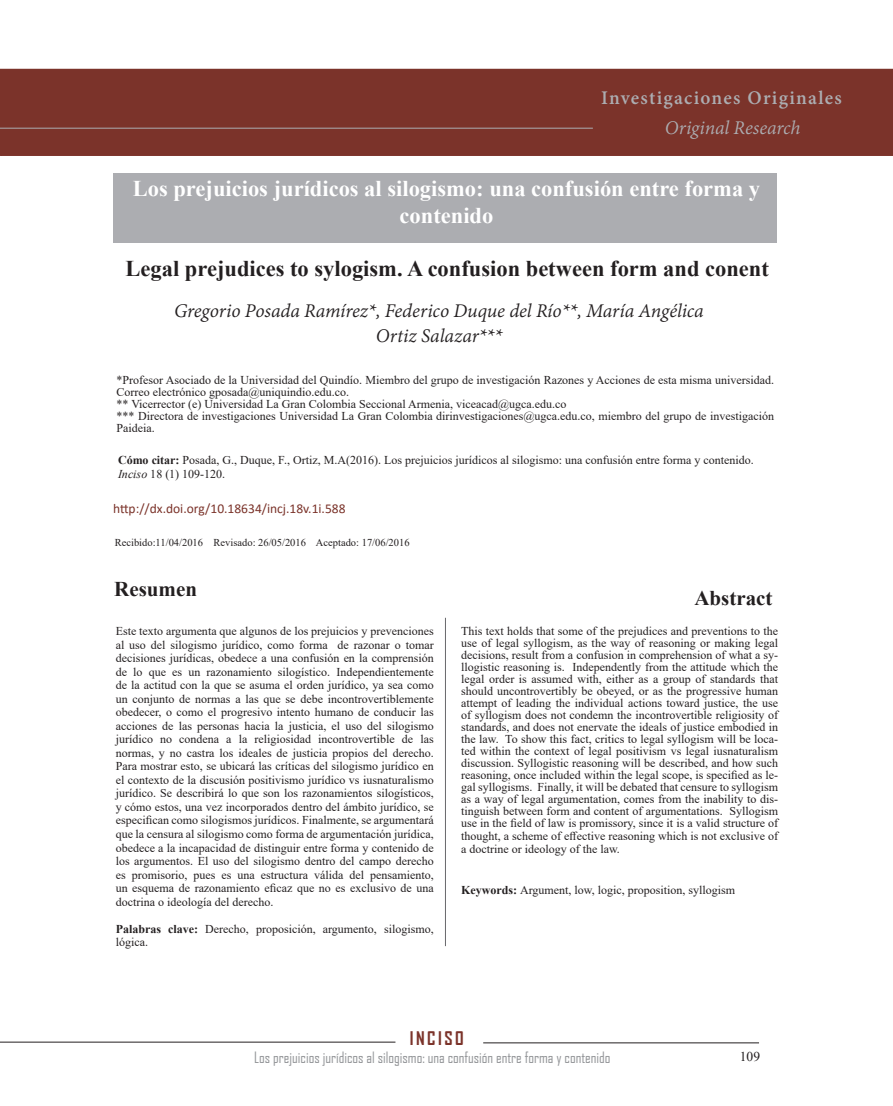
<style>
.page{position:relative;width:893px;height:1106px;background:#fff}
.page>*{position:absolute;margin:0;border:0;box-sizing:border-box;transform-origin:0 0}
.t1{font:700 22.5px/27px "Times New Roman";color:#fff;text-align:center}
.t2{font:700 22.5px "Times New Roman";color:#231f20}
.t3{font:italic 21px/25.2px "Adobe Devanagari";letter-spacing:-.005em;color:#231f20;text-align:center}
.t4{font:700 21px "Adobe Devanagari";letter-spacing:.06em;color:#acadb1}
.t5{font:italic 21px "Adobe Devanagari";letter-spacing:-.005em;color:#acadb1}
.t6{font:700 21px "Times New Roman";color:#231f20}
.t7{font:700 18px "Agency FB";letter-spacing:.14em;color:#7b332a}
.t8{font:15px "Agency FB";color:#939598}
.t9{font:13.5px "Calibri";color:#7b332a}
.t10{font:13.5px "Times New Roman";color:#231f20}
.t11{font:12px/13.5px "Times New Roman";color:#231f20}
.t12{font:10.5px "Times New Roman";color:#231f20}
.s1{font-weight:700}
.s2{font-style:italic}
</style>
<div class="page">
<hr style="left:0;top:1041px;width:395px;height:1px;background:#231f20">
<hr style="left:483px;top:1042px;width:276px;height:1px;background:#231f20">
<hr style="left:445px;top:618px;width:1px;height:328px;background:#69696c">
<div style="left:113px;top:173px;width:663px;height:69px;background:#acadb1"></div>
<div style="left:0;top:69px;width:893px;height:87px;background:#7b332a"></div>
<hr style="left:0;top:128px;width:593px;height:1px;background:#acadb1">
<p class="t4" style="left:601px;top:85px;width:242px">Investigaciones Originales</p>
<p class="t5" style="left:665px;top:116px;width:137px">Original Research</p>
<p class="t1" style="left:133px;top:174px;width:629px">Los prejuicios jurídicos al silogismo: una confusión entre forma y contenido</p>
<p class="t2" style="left:126px;top:252px;width:645px">Legal prejudices to sylogism. A confusion between form and conent</p>
<p class="t3" style="left:174px;top:300px;width:531px">Gregorio Posada Ramírez*, Federico Duque del Río**, María Angélica<br>Ortiz Salazar***</p>
<p class="t11" style="left:117px;top:373px;width:659px;line-height:12px">*Profesor Asociado de la Universidad del Quindío. Miembro del grupo de investigación Razones y Acciones de esta misma universidad.<br>Correo electrónico gposada@uniquindio.edu.co.</p>
<p class="t11" style="left:117px;top:396px;width:451px">** Vicerrector (e) Universidad La Gran Colombia Seccional Armenia, viceacad@ugca.edu.co</p>
<p class="t11" style="left:117px;top:409px;width:659px;line-height:12px">*** Directora de investigaciones Universidad La Gran Colombia dirinvestigaciones@ugca.edu.co, miembro del grupo de investigación<br>Paideia.</p>
<p class="t11" style="left:118px;top:452px;width:637px;line-height:14.4px"><span class="s1">Cómo citar:</span> Posada, G., Duque, F., Ortiz, M.A(2016). Los prejuicios jurídicos al silogismo: una confusión entre forma y contenido.<br><span class="s2">Inciso</span> 18 (1) 109-120.</p>
<p class="t9" style="left:113px;top:499px;width:234px">http://dx.doi.org/10.18634/incj.18v.1i.588</p>
<p class="t12" style="left:115px;top:535px;width:296px">Recibido:11/04/2016 Revisado: 26/05/2016 Aceptado: 17/06/2016</p>
<p class="t6" style="left:114px;top:573px;width:84px">Resumen</p>
<p class="t11" style="left:116px;top:624px;width:320px;text-align:justify">Este texto argumenta que algunos de los prejuicios y prevenciones al uso del silogismo jurídico, como forma de razonar o tomar decisiones jurídicas, obedece a una confusión en la comprensión de lo que es un razonamiento silogístico. Independientemente de la actitud con la que se asuma el orden jurídico, ya sea como un conjunto de normas a las que se debe incontrovertiblemente obedecer, o como el progresivo intento humano de conducir las acciones de las personas hacia la justicia, el uso del silogismo jurídico no condena a la religiosidad incontrovertible de las normas, y no castra los ideales de justicia propios del derecho.<br>Para mostrar esto, se ubicará las críticas del silogismo jurídico en el contexto de la discusión positivismo jurídico vs iusnaturalismo jurídico. Se describirá lo que son los razonamientos silogísticos, y cómo estos, una vez incorporados dentro del ámbito jurídico, se especifican como silogismos jurídicos. Finalmente, se argumentará que la censura al silogismo como forma de argumentación jurídica, obedece a la incapacidad de distinguir entre forma y contenido de los argumentos. El uso del silogismo dentro del campo derecho es promisorio, pues es una estructura válida del pensamiento, un esquema de razonamiento eficaz que no es exclusivo de una doctrina o ideología del derecho.</p>
<p class="t11" style="left:116px;top:921px;width:319px"><span class="s1">Palabras clave:</span> Derecho, proposición, argumento, silogismo, lógica.</p>
<p class="t6" style="left:694px;top:582px;width:80px">Abstract</p>
<p class="t11" style="left:461px;top:625px;width:319px;line-height:12px;text-align:justify">This text holds that some of the prejudices and preventions to the use of legal syllogism, as the way of reasoning or making legal decisions, result from a confusion in comprehension of what a sy&shy;llogistic reasoning is. Independently from the attitude which the legal order is assumed with, either as a group of standards that should uncontrovertibly be obeyed, or as the progressive human attempt of leading the individual actions toward justice, the use of syllogism does not condemn the incontrovertible religiosity of standards, and does not enervate the ideals of justice embodied in the law. To show this fact, critics to legal syllogism will be loca&shy;ted within the context of legal positivism vs legal iusnaturalism discussion. Syllogistic reasoning will be described, and how such reasoning, once included within the legal scope, is specified as le&shy;gal syllogisms. Finally, it will be debated that censure to syllogism as a way of legal argumentation, comes from the inability to dis&shy;tinguish between form and content of argumentations. Syllogism use in the field of law is promissory, since it is a valid structure of thought, a scheme of effective reasoning which is not exclusive of</p>
<p class="t11" style="left:461px;top:841px;width:160px">a doctrine or ideology of the law.</p>
<p class="t11" style="left:461px;top:882px;width:276px"><span class="s1">Keywords:</span> Argument, low, logic, proposition, syllogism</p>
<h3 class="t7" style="left:410px;top:1027px;width:55px">INCISO</h3>
<p class="t8" style="left:254px;top:1048px;width:358px">Los prejuicios jurídicos al silogismo: una confusión entre forma y contenido</p>
<p class="t10" style="left:740px;top:1047px;width:22px">109</p>
</div>
